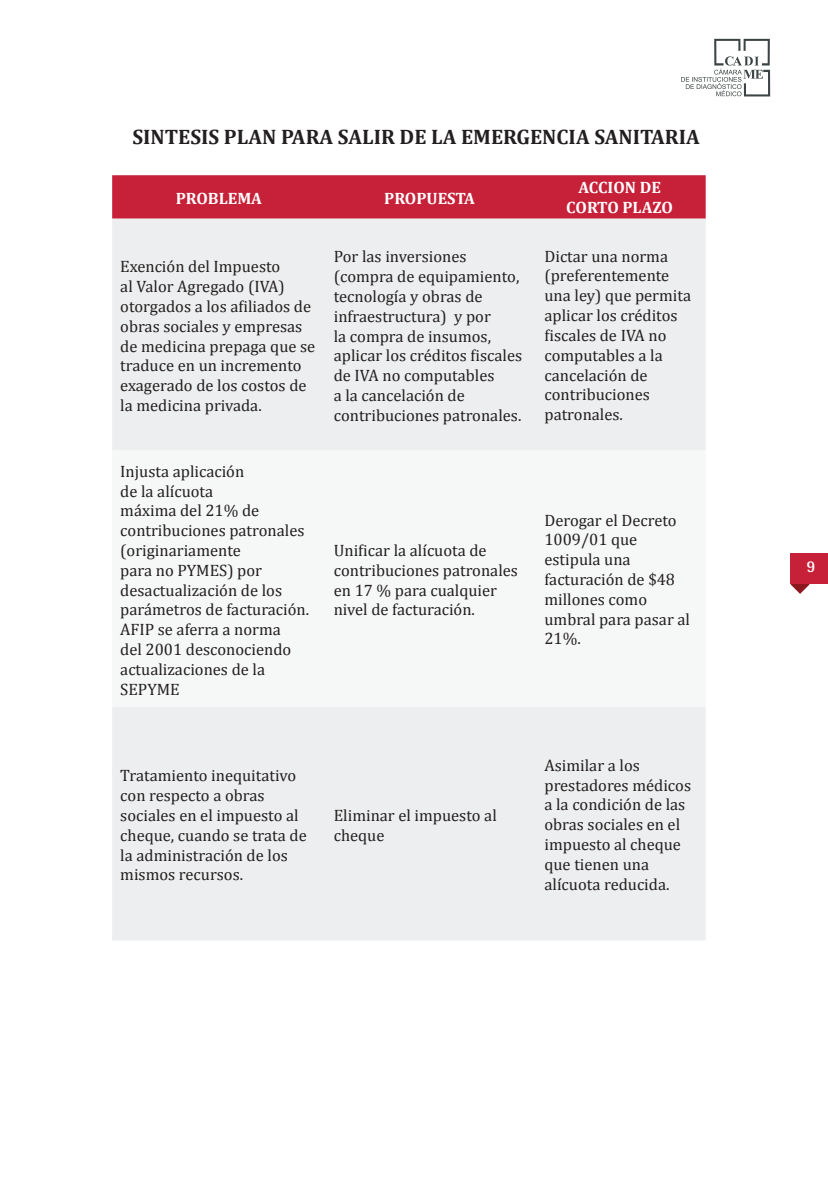
<style>
.page{position:relative;width:828px;height:1183px;background:#fff}
.page>*{position:absolute;margin:0;border:0;box-sizing:border-box;transform-origin:0 0}
.t1{font:700 21px "Cambria";color:#231f20}
.t2{font:16.5px/19.8px "Cambria";color:#231f20}
.t3{font:700 16.5px/19.8px "Cambria";color:#fff;text-align:center}
.t4{font:700 16.5px "Rotis Semi Sans Std";color:#fff}
</style>
<div class="page">
<svg style="left:681px;top:39px;width:88px;height:57px"></svg>
<svg style="left:790px;top:584px;width:19px;height:9px"></svg>
<div style="left:112px;top:175px;width:593px;height:44px;background:#c72039"></div>
<div style="left:112px;top:219px;width:593px;height:721px;background:#edeeef"></div>
<div style="left:112px;top:450px;width:593px;height:256px;background:#f6f7f7"></div>
<div style="left:790px;top:553px;width:37px;height:31px;background:#c72039"></div>
<p class="t1" style="left:132px;top:124px;width:568px">SINTESIS PLAN PARA SALIR DE LA EMERGENCIA SANITARIA</p>
<p class="t3" style="left:176px;top:188px;width:88px">PROBLEMA</p>
<p class="t3" style="left:384px;top:188px;width:92px">PROPUESTA</p>
<p class="t3" style="left:566px;top:177px;width:108px">ACCION DE<br>CORTO PLAZO</p>
<p class="t2" style="left:120px;top:256px;width:196px">Exención del Impuesto<br>al Valor Agregado (IVA) otorgados a los afiliados de obras sociales y empresas de medicina prepaga que se traduce en un incremento exagerado de los costos de la medicina privada.</p>
<p class="t2" style="left:333px;top:247px;width:190px">Por las inversiones (compra de equipamiento, tecnología y obras de infraestructura) y por<br>la compra de insumos, aplicar los créditos fiscales de IVA no computables<br>a la cancelación de contribuciones patronales.</p>
<p class="t2" style="left:544px;top:246px;width:148px">Dictar una norma (preferentemente una ley) que permita aplicar los créditos fiscales de IVA no computables a la cancelación de contribuciones patronales.</p>
<p class="t2" style="left:120px;top:461px;width:190px">Injusta aplicación<br>de la alícuota<br>máxima del 21% de contribuciones patronales (originariamente<br>para no PYMES) por desactualización de los parámetros de facturación.<br>AFIP se aferra a norma<br>del 2001 desconociendo actualizaciones de la<br>SEPYME</p>
<p class="t2" style="left:333px;top:540px;width:186px">Unificar la alícuota de contribuciones patronales en 17 % para cualquier nivel de facturación.</p>
<p class="t2" style="left:120px;top:765px;width:188px">Tratamiento inequitativo con respecto a obras sociales en el impuesto al cheque, cuando se trata de la administración de los mismos recursos.</p>
<p class="t2" style="left:333px;top:805px;width:164px">Eliminar el impuesto al cheque</p>
<p class="t2" style="left:544px;top:510px;width:147px">Derogar el Decreto<br>1009/01 que estipula una facturación de $48 millones como umbral para pasar al<br>21%.</p>
<p class="t2" style="left:544px;top:755px;width:148px">Asimilar a los prestadores médicos a la condición de las obras sociales en el impuesto al cheque que tienen una alícuota reducida.</p>
<p class="t4" style="left:805px;top:556px;width:10px">9</p>
</div>
